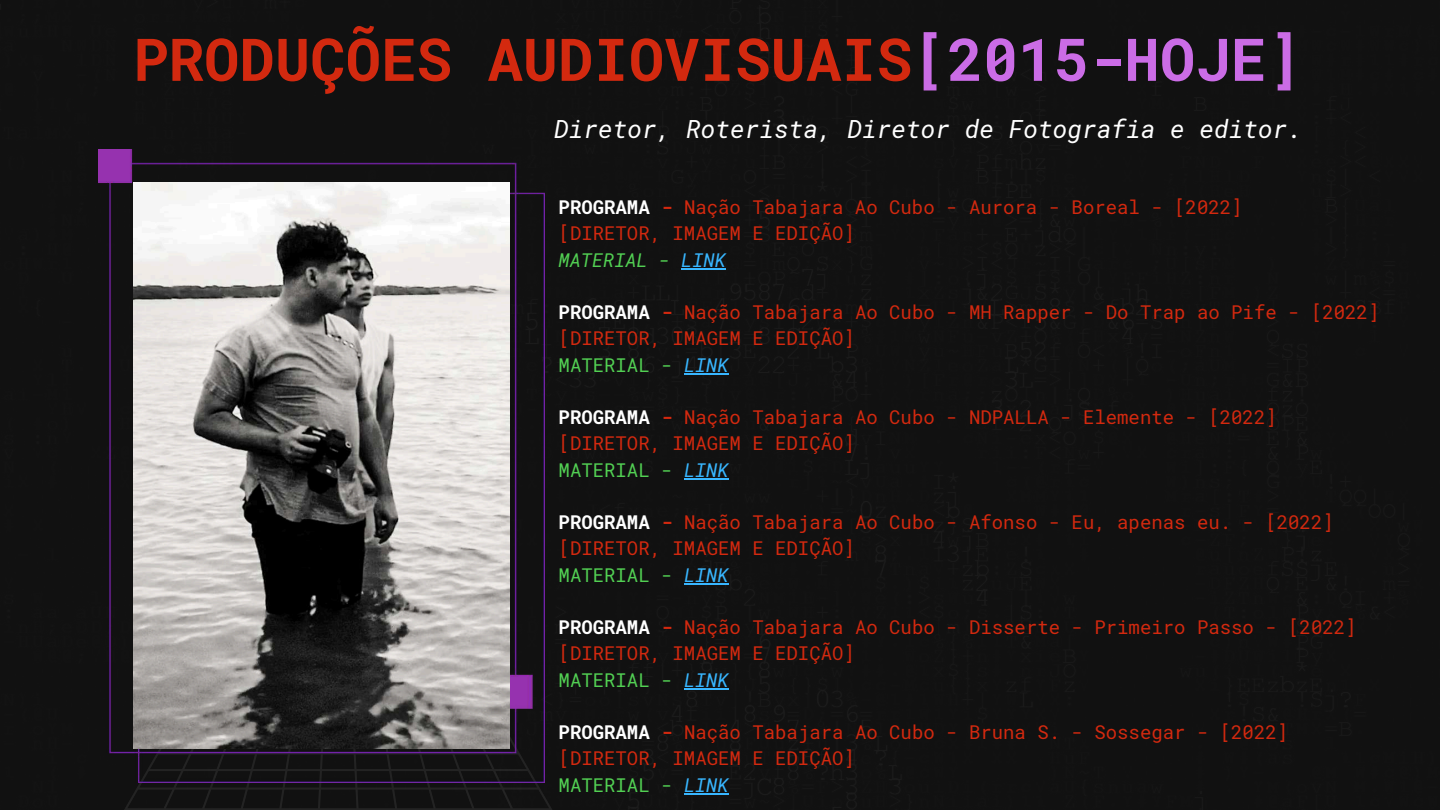
<style>
.page{position:relative;width:1440px;height:810px;background:#111}
.page>*{position:absolute;margin:0;border:0;box-sizing:border-box;transform-origin:0 0}
.t1{font:700 59px "Roboto Mono";color:#d3290f}
.t2{font:italic 25px "Roboto Mono";color:#fff}
.t3{font:19px/26.2px "Roboto Mono";color:#d3290f}
.s1{color:#cb6ce6}
.s2{font-weight:700;color:#fff}
.s3{font-weight:700}
.s4{font-style:italic;color:#52d053}
.s5{font-style:italic;color:#38b6ff}
.s6{color:#52d053}
</style>
<div class="page">
<svg style="left:57px;top:700px;width:562px;height:110px;background:#141315"></svg>
<img style="left:98px;top:149px;width:447px;height:633px">
<img style="left:133px;top:183px;width:377px;height:565px">
<hr style="left:681px;top:268px;width:45px;height:2px;background:#38b6ff">
<hr style="left:684px;top:373px;width:45px;height:2px;background:#38b6ff">
<hr style="left:684px;top:478px;width:45px;height:2px;background:#38b6ff">
<hr style="left:684px;top:583px;width:45px;height:2px;background:#38b6ff">
<hr style="left:684px;top:688px;width:45px;height:2px;background:#38b6ff">
<hr style="left:684px;top:793px;width:45px;height:2px;background:#38b6ff">
<h1 class="t1" style="left:133px;top:19px;width:1170px">PRODUÇÕES AUDIOVISUAIS<span class="s1">[2015-HOJE]</span></h1>
<h2 class="t2" style="left:554px;top:112px;width:750px">Diretor, Roterista, Diretor de Fotografia e editor.</h2>
<p class="t3" style="left:559px;top:194px;width:686px"><span class="s2">PROGRAMA</span> <span class="s3">-</span> Nação Tabajara Ao Cubo - Aurora - Boreal - [2022] [DIRETOR, IMAGEM E EDIÇÃO]<br><span class="s4">MATERIAL -</span> <span class="s5">LINK</span></p>
<p class="t3" style="left:559px;top:299px;width:822px"><span class="s2">PROGRAMA</span> <span class="s3">-</span> Nação Tabajara Ao Cubo - MH Rapper - Do Trap ao Pife - [2022] [DIRETOR, IMAGEM E EDIÇÃO]<br><span class="s6">MATERIAL -</span> <span class="s5">LINK</span></p>
<p class="t3" style="left:559px;top:404px;width:720px"><span class="s2">PROGRAMA</span> <span class="s3">-</span> Nação Tabajara Ao Cubo - NDPALLA - Elemente - [2022] [DIRETOR, IMAGEM E EDIÇÃO]<br><span class="s6">MATERIAL -</span> <span class="s5">LINK</span></p>
<p class="t3" style="left:559px;top:509px;width:777px"><span class="s2">PROGRAMA</span> <span class="s3">-</span> Nação Tabajara Ao Cubo - Afonso - Eu, apenas eu. - [2022] [DIRETOR, IMAGEM E EDIÇÃO]<br><span class="s6">MATERIAL -</span> <span class="s5">LINK</span></p>
<p class="t3" style="left:559px;top:614px;width:800px"><span class="s2">PROGRAMA</span> <span class="s3">-</span> Nação Tabajara Ao Cubo - Disserte - Primeiro Passo - [2022] [DIRETOR, IMAGEM E EDIÇÃO]<br><span class="s6">MATERIAL -</span> <span class="s5">LINK</span></p>
<p class="t3" style="left:559px;top:719px;width:731px"><span class="s2">PROGRAMA</span> <span class="s3">-</span> Nação Tabajara Ao Cubo - Bruna S. - Sossegar - [2022] [DIRETOR, IMAGEM E EDIÇÃO]<br><span class="s6">MATERIAL -</span> <span class="s5">LINK</span></p>
</div>
